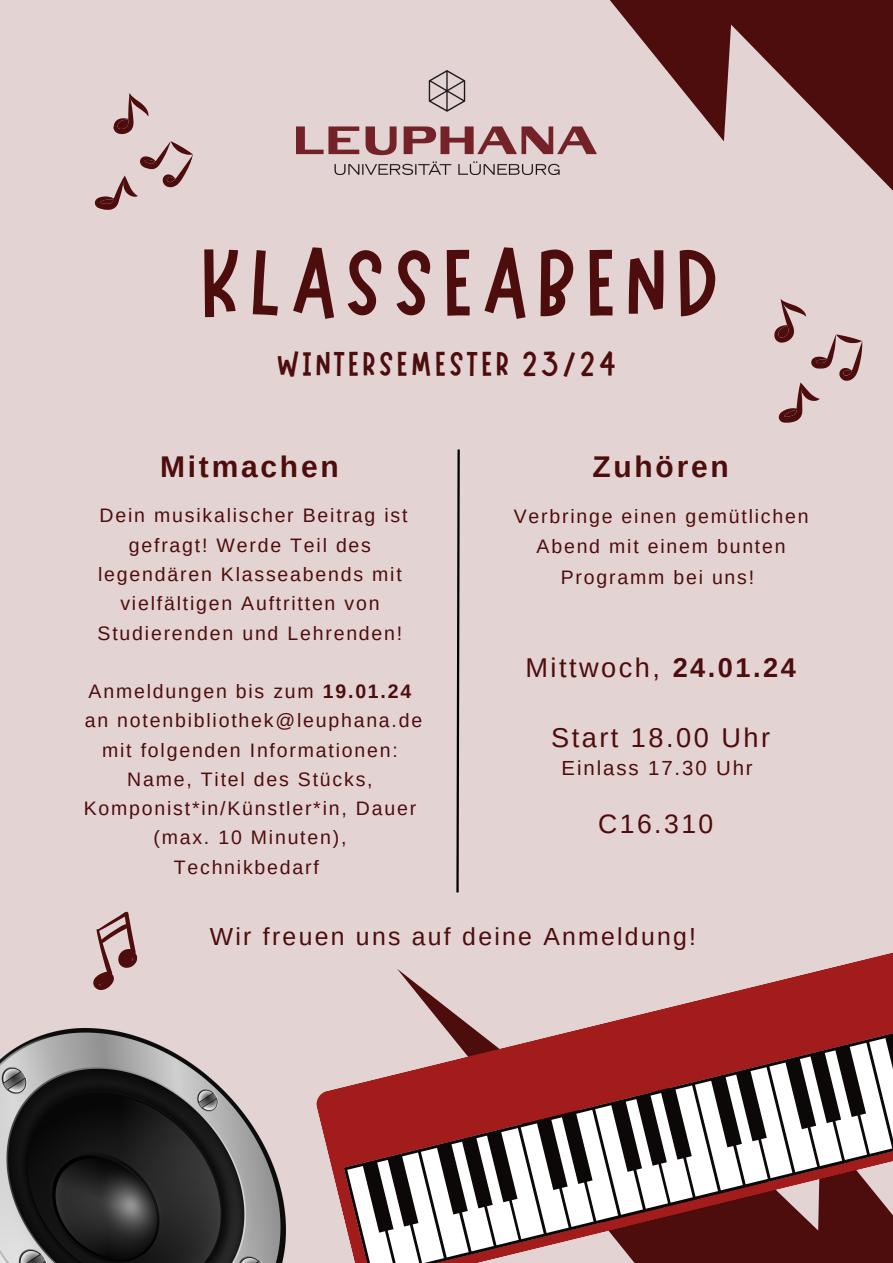
<style>
.page{position:relative;width:893px;height:1263px;background:#e4d3d3}
.page>*{position:absolute;margin:0;border:0;box-sizing:border-box;transform-origin:0 0}
.t1{font:94.35px "Marykate";letter-spacing:.09em;color:#4d0d0d}
.t2{font:34.5px "Marykate";letter-spacing:.09em;color:#4d0d0d}
.t3{font:700 29.92px "Arimo";letter-spacing:.09em;color:#4d0d0d}
.t4{font:27.15px "Arimo";letter-spacing:.09em;color:#4d0d0d}
.t5{font:26.55px "Arimo";letter-spacing:.09em;color:#4d0d0d}
.t6{font:24.75px "Arimo";letter-spacing:.09em;color:#4d0d0d}
.t7{font:20.4px "Arimo";letter-spacing:.09em;color:#4d0d0d}
.t8{font:19.5px/29.2px "Arimo";letter-spacing:.09em;color:#4d0d0d;text-align:center}
.s1{font-weight:700}
</style>
<div class="page">
<svg style="left:316px;top:952px;width:577px;height:265px"></svg>
<svg style="left:344px;top:1015px;width:549px;height:248px;background:#a16d6d"></svg>
<svg style="left:445px;top:0;width:448px;height:191px"></svg>
<img style="left:0;top:1028px;width:285px;height:235px">
<img style="left:297px;top:71px;width:299px;height:104px">
<svg style="left:93px;top:911px;width:45px;height:79px"></svg>
<svg style="left:774px;top:299px;width:88px;height:124px"></svg>
<svg style="left:94px;top:93px;width:99px;height:117px"></svg>
<svg style="left:456px;top:449px;width:4px;height:444px"></svg>
<p class="t1" style="left:200px;top:222px;width:520px">KLASSEABEND</p>
<p class="t2" style="left:277px;top:341px;width:340px">WINTERSEMESTER 23/24</p>
<p class="t3" style="left:160px;top:450px;width:180px">Mitmachen</p>
<p class="t8" style="left:98px;top:501px;width:311px">Dein musikalischer Beitrag ist gefragt! Werde Teil des legendären Klasseabends mit vielfältigen Auftritten von<br>Studierenden und Lehrenden!</p>
<p class="t8" style="left:85px;top:677px;width:339px">Anmeldungen bis zum <span class="s1">19.01.24 </span>an notenbibliothek@leuphana.de mit folgenden Informationen:</p>
<p class="t8" style="left:84px;top:764px;width:334px">Name, Titel des Stücks,<br>Komponist*in/Künstler*in, Dauer (max. 10 Minuten),<br>Technikbedarf</p>
<p class="t3" style="left:592px;top:450px;width:138px">Zuhören</p>
<p class="t8" style="left:514px;top:501px;width:296px;line-height:30.4px">Verbringe einen gemütlichen<br>Abend mit einem bunten<br>Programm bei uns!</p>
<p class="t4" style="left:525px;top:653px;width:272px">Mittwoch, <span class="s1">24.01.24</span></p>
<p class="t4" style="left:551px;top:722px;width:221px">Start 18.00 Uhr</p>
<p class="t7" style="left:561px;top:757px;width:193px">Einlass 17.30 Uhr</p>
<p class="t5" style="left:598px;top:808px;width:117px">C16.310</p>
<p class="t6" style="left:210px;top:923px;width:488px">Wir freuen uns auf deine Anmeldung!</p>
</div>
